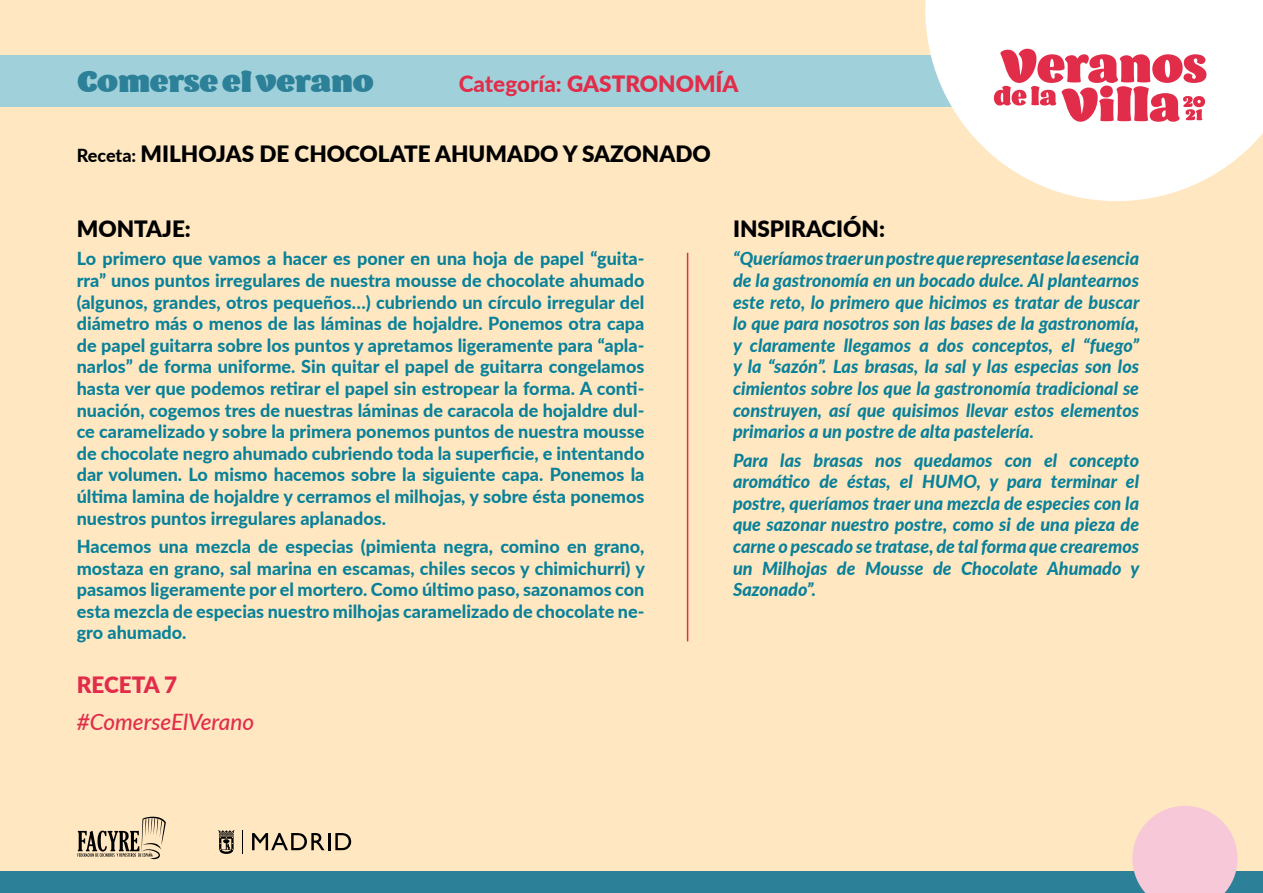
<style>
.page{position:relative;width:1263px;height:893px;background:#ffe7c2}
.page>*{position:absolute;margin:0;border:0;box-sizing:border-box;transform-origin:0 0}
.t1{font:30px "Barricada W01";color:#2c8098;scale:1.05 1}
.t2{font:900 22.5px "Lato";color:#000}
.t3{font:900 22.5px "Lato";color:#e12d4a}
.t4{font:italic 500 22.5px "Lato";color:#e12d4a}
.t5{font:800 18px/21.6px "Lato";color:#098199;text-align:justify}
.t6{font:italic 800 18px/21.6px "Lato";color:#098199;text-align:justify}
.s1{font-weight:800}
.s2{font-weight:800;font-size:18px}
</style>
<div class="page">
<div style="left:0;top:55px;width:962px;height:51px;background:#a0d1da"></div>
<svg style="left:925px;top:0;width:338px;height:201px;fill:#fff"></svg>
<svg style="left:994px;top:49px;width:212px;height:73px;background:#ef92a1"></svg>
<div style="left:0;top:872px;width:1263px;height:21px;background:#2c8098"></div>
<svg style="left:78px;top:817px;width:88px;height:42px"></svg>
<svg style="left:252px;top:833px;width:99px;height:17px"></svg>
<svg style="left:218px;top:830px;width:17px;height:24px"></svg>
<svg style="left:1132px;top:806px;width:105px;height:87px"></svg>
<hr style="left:687px;top:253px;width:1px;height:388px;background:#e12d4a">
<h1 class="t1" style="left:78px;top:66px;width:284px">Comerse el verano</h1>
<p class="t3" style="left:459px;top:67px;width:281px"><span class="s1">Categoría:</span> GASTRONOMÍA</p>
<p class="t2" style="left:77px;top:137px;width:635px"><span class="s2">Receta:</span> MILHOJAS DE CHOCOLATE AHUMADO Y SAZONADO</p>
<p class="t2" style="left:77px;top:212px;width:116px">MONTAJE:</p>
<p class="t5" style="left:77px;top:247px;width:569px">Lo primero que vamos a hacer es poner en una hoja de papel “guita&shy;rra” unos puntos irregulares de nuestra mousse de chocolate ahumado (algunos, grandes, otros pequeños…) cubriendo un círculo irregular del diámetro más o menos de las láminas de hojaldre. Ponemos otra capa de papel guitarra sobre los puntos y apretamos ligeramente para “apla&shy;narlos” de forma uniforme. Sin quitar el papel de guitarra congelamos hasta ver que podemos retirar el papel sin estropear la forma. A conti&shy;nuación, cogemos tres de nuestras láminas de caracola de hojaldre dul&shy;ce caramelizado y sobre la primera ponemos puntos de nuestra mousse de chocolate negro ahumado cubriendo toda la superficie, e intentando dar volumen. Lo mismo hacemos sobre la siguiente capa. Ponemos la última lamina de hojaldre y cerramos el milhojas, y sobre ésta ponemos nuestros puntos irregulares aplanados.</p>
<p class="t5" style="left:77px;top:535px;width:570px">Hacemos una mezcla de especias (pimienta negra, comino en grano, mostaza en grano, sal marina en escamas, chiles secos y chimichurri) y pasamos ligeramente por el mortero. Como último paso, sazonamos con esta mezcla de especias nuestro milhojas caramelizado de chocolate ne&shy;gro ahumado.</p>
<p class="t3" style="left:77px;top:668px;width:102px">RECETA 7</p>
<p class="t4" style="left:77px;top:706px;width:179px">#ComerseElVerano</p>
<p class="t2" style="left:733px;top:212px;width:153px">INSPIRACIÓN:</p>
<p class="t6" style="left:733px;top:247px;width:408px">“Queríamos traer un postre que representase la esencia de la gastronomía en un bocado dulce. Al plantearnos este reto, lo primero que hicimos es tratar de buscar lo que para nosotros son las bases de la gastronomía, y claramente llegamos a dos conceptos, el “fuego” y la “sazón”. Las brasas, la sal y las especias son los cimientos sobre los que la gastronomía tradicional se construyen, así que quisimos llevar estos elementos primarios a un postre de alta pastelería.</p>
<p class="t6" style="left:733px;top:448px;width:408px">Para las brasas nos quedamos con el concepto aromático de éstas, el HUMO, y para terminar el postre, queríamos traer una mezcla de especies con la que sazonar nuestro postre, como si de una pieza de carne o pescado se tratase, de tal forma que crearemos un Milhojas de Mousse de Chocolate Ahumado y Sazonado”.</p>
</div>
